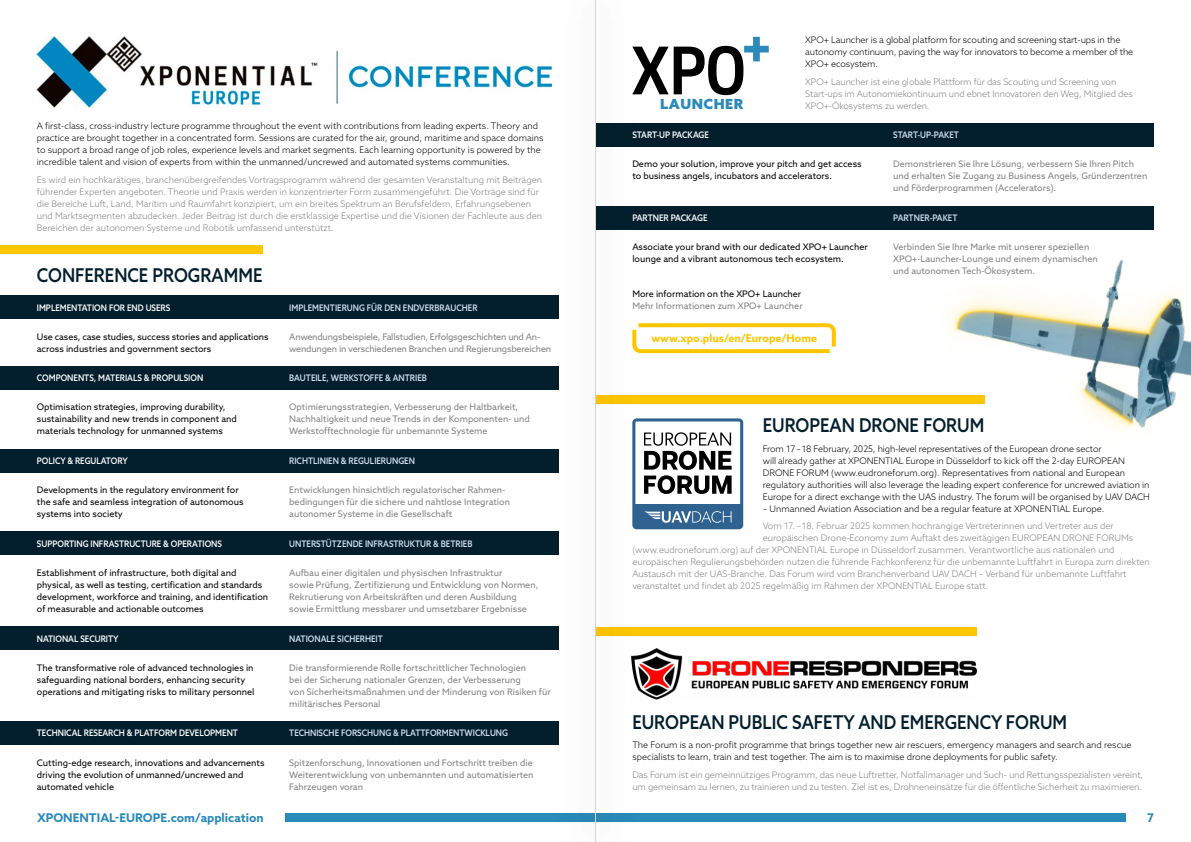
<style>
.page{position:relative;width:1191px;height:842px;background:#fff}
.page>*{position:absolute;margin:0;border:0;box-sizing:border-box;transform-origin:0 0}
.t1{font:500 19px "Azo Sans";color:#031e2d;scale:.89 1}
.t2{font:900 14px "Azo Sans";letter-spacing:.04em;color:#2b8aba}
.t3{font:700 12px "Azo Sans";color:#2a8aba}
.t4{font:700 10.7px "Azo Sans";color:#fdc600}
.t5{font:300 9px/12px "Azo Sans";color:#808281}
.t6{font:300 9px/12px "Azo Sans";color:#000}
.t7{font:9px/12px "Azo Sans";color:#808281}
.t8{font:9px/12px "Azo Sans";color:#000}
.t9{font:500 9px "Azo Sans";color:#d2e0f2;scale:.89 1}
.t10{font:500 9px "Azo Sans";color:#fff;scale:.89 1}
.t11{font:9px/12px "Azo Sans";letter-spacing:-.02em;color:#808281}
</style>
<div class="page">
<div style="left:285px;top:814px;width:841px;height:8px;background:#2a8aba"></div>
<img style="left:877px;top:229px;width:314px;height:201px">
<img style="left:37px;top:37px;width:514px;height:71px">
<div style="left:0;top:245px;width:263px;height:9px;background:#fdc600"></div>
<div style="left:596px;top:627px;width:380px;height:9px;background:#fdc600"></div>
<div style="left:596px;top:395px;width:388px;height:9px;background:#fdc600"></div>
<div style="left:0;top:295px;width:558px;height:24px;background:#031e2d"></div>
<div style="left:595px;top:123px;width:559px;height:24px;background:#031e2d"></div>
<div style="left:595px;top:206px;width:559px;height:23px;background:#031e2d"></div>
<div style="left:0;top:366px;width:558px;height:24px;background:#031e2d"></div>
<div style="left:0;top:449px;width:558px;height:24px;background:#031e2d"></div>
<div style="left:0;top:531px;width:558px;height:24px;background:#031e2d"></div>
<div style="left:0;top:626px;width:558px;height:24px;background:#031e2d"></div>
<div style="left:0;top:721px;width:558px;height:24px;background:#031e2d"></div>
<svg style="left:633px;top:37px;width:135px;height:58px"></svg>
<img style="left:633px;top:649px;width:343px;height:51px">
<svg style="left:633px;top:323px;width:203px;height:30px"></svg>
<svg style="left:633px;top:418px;width:110px;height:111px"></svg>
<div style="left:557px;top:0;width:76px;height:842px;background:#fcfcfc"></div>
<hr style="left:595px;top:0;width:1px;height:842px;background:#d6d7d7">
<p class="t6" style="left:37px;top:120px;width:508px">A first-class, cross-industry lecture programme throughout the event with contributions from leading experts. Theory and practice are brought together in a concentrated form. Sessions are curated for the air, ground, maritime and space domains to support a broad range of job roles, experience levels and market segments. Each learning opportunity is powered by the incredible talent and vision of experts from within the unmanned/uncrewed and automated systems communities.</p>
<p class="t5" style="left:37px;top:174px;width:507px">Es wird ein hochkarätiges, branchenübergreifendes Vortragsprogramm während der gesamten Veranstaltung mit Beiträgen führender Experten angeboten. Theorie und Praxis werden in konzentrierter Form zusammengeführt. Die Vorträge sind für die Bereiche Luft, Land, Maritim und Raumfahrt konzipiert, um ein breites Spektrum an Berufsfeldern, Erfahrungsebenen und Marktsegmenten abzudecken. Jeder Beitrag ist durch die erstklassige Expertise und die Visionen der Fachleute aus den Bereichen der autonomen Systeme und Robotik umfassend unterstützt.</p>
<h1 class="t1" style="left:37px;top:263px;width:255px">CONFERENCE PROGRAMME</h1>
<p class="t10" style="left:37px;top:301px;width:151px">IMPLEMENTATION FOR END USERS</p>
<p class="t9" style="left:289px;top:301px;width:213px">IMPLEMENTIERUNG FÜR DEN ENDVERBRAUCHER</p>
<p class="t8" style="left:37px;top:330px;width:233px">Use cases, case studies, success stories and applications across industries and government sectors</p>
<p class="t11" style="left:289px;top:330px;width:263px">Anwendungsbeispiele, Fallstudien, Erfolgsgeschichten und An&shy;wendungen in verschiedenen Branchen und Regierungsbereichen</p>
<p class="t10" style="left:37px;top:372px;width:188px">COMPONENTS, MATERIALS &amp; PROPULSION</p>
<p class="t9" style="left:289px;top:372px;width:156px">BAUTEILE, WERKSTOFFE &amp; ANTRIEB</p>
<p class="t8" style="left:37px;top:401px;width:202px">Optimisation strategies, improving durability, sustainability and new trends in component and materials technology for unmanned systems</p>
<p class="t7" style="left:289px;top:401px;width:242px">Optimierungsstrategien, Verbesserung der Haltbarkeit,<br>Nachhaltigkeit und neue Trends in der Komponenten- und<br>Werkstofftechnologie für unbemannte Systeme</p>
<p class="t10" style="left:37px;top:455px;width:104px">POLICY &amp; REGULATORY</p>
<p class="t9" style="left:289px;top:455px;width:143px">RICHTLINIEN &amp; REGULIERUNGEN</p>
<p class="t8" style="left:37px;top:484px;width:208px">Developments in the regulatory environment for the safe and seamless integration of autonomous systems into society</p>
<p class="t7" style="left:289px;top:484px;width:222px">Entwicklungen hinsichtlich regulatorischer Rahmen&shy;bedingungen für die sichere und nahtlose Integration autonomer Systeme in die Gesellschaft</p>
<p class="t10" style="left:37px;top:538px;width:210px">SUPPORTING INFRASTRUCTURE &amp; OPERATIONS</p>
<p class="t9" style="left:289px;top:538px;width:207px">UNTERSTÜTZENDE INFRASTRUKTUR &amp; BETRIEB</p>
<p class="t8" style="left:37px;top:567px;width:233px">Establishment of infrastructure, both digital and physical, as well as testing, certification and standards development, workforce and training, and identification of measurable and actionable outcomes</p>
<p class="t7" style="left:289px;top:567px;width:251px">Aufbau einer digitalen und physischen Infrastruktur<br>sowie Prüfung, Zertifizierung und Entwicklung von Normen, Rekrutierung von Arbeitskräften und deren Ausbildung sowie Ermittlung messbarer und umsetzbarer Ergebnisse</p>
<p class="t10" style="left:37px;top:633px;width:93px">NATIONAL SECURITY</p>
<p class="t9" style="left:289px;top:633px;width:107px">NATIONALE SICHERHEIT</p>
<p class="t8" style="left:37px;top:661px;width:219px">The transformative role of advanced technologies in safeguarding national borders, enhancing security operations and mitigating risks to military personnel</p>
<p class="t7" style="left:289px;top:661px;width:263px">Die transformierende Rolle fortschrittlicher Technologien<br>bei der Sicherung nationaler Grenzen, der Verbesserung<br>von Sicherheitsmaßnahmen und der Minderung von Risiken für militärisches Personal</p>
<p class="t10" style="left:37px;top:727px;width:227px">TECHNICAL RESEARCH &amp; PLATFORM DEVELOPMENT</p>
<p class="t9" style="left:289px;top:727px;width:247px">TECHNISCHE FORSCHUNG &amp; PLATTFORMENTWICKLUNG</p>
<p class="t8" style="left:37px;top:756px;width:229px">Cutting-edge research, innovations and advancements driving the evolution of unmanned/uncrewed and automated vehicle</p>
<p class="t7" style="left:289px;top:756px;width:246px;text-align:justify">Spitzenforschung, Innovationen und Fortschritt treiben die Weiterentwicklung von unbemannten und automatisierten Fahrzeugen voran</p>
<h2 class="t2" style="left:660px;top:95px;width:84px">LAUNCHER</h2>
<p class="t10" style="left:632px;top:129px;width:88px">START-UP PACKAGE</p>
<p class="t6" style="left:805px;top:34px;width:330px">XPO+ Launcher is a global platform for scouting and screening start-ups in the autonomy continuum, paving the way for innovators to become a member of the<br>XPO+ ecosystem.</p>
<p class="t5" style="left:805px;top:76px;width:329px">XPO+ Launcher ist eine globale Plattform für das Scouting und Screening von<br>Start-ups im Autonomiekontinuum und ebnet Innovatoren den Weg, Mitglied des<br>XPO+-Ökosystems zu werden.</p>
<p class="t9" style="left:893px;top:129px;width:75px">START-UP-PAKET</p>
<p class="t8" style="left:632px;top:158px;width:231px">Demo your solution, improve your pitch and get access to business angels, incubators and accelerators.</p>
<p class="t7" style="left:893px;top:158px;width:256px">Demonstrieren Sie Ihre Lösung, verbessern Sie Ihren Pitch und erhalten Sie Zugang zu Business Angels, Gründerzentren und Förderprogrammen (Accelerators).</p>
<p class="t10" style="left:632px;top:212px;width:86px">PARTNER PACKAGE</p>
<p class="t9" style="left:893px;top:212px;width:74px">PARTNER-PAKET</p>
<p class="t8" style="left:632px;top:241px;width:237px">Associate your brand with our dedicated XPO+ Launcher lounge and a vibrant autonomous tech ecosystem.</p>
<p class="t8" style="left:632px;top:288px;width:170px">More information on the XPO+ Launcher</p>
<p class="t7" style="left:632px;top:300px;width:172px">Mehr Informationen zum XPO+ Launcher</p>
<p class="t7" style="left:893px;top:241px;width:206px">Verbinden Sie Ihre Marke mit unserer speziellen<br>XPO+-Launcher-Lounge und einem dynamischen und autonomen Tech-Ökosystem.</p>
<p class="t4" style="left:651px;top:331px;width:167px">www.xpo.plus/en/Europe/Home</p>
<h1 class="t1" style="left:763px;top:413px;width:250px">EUROPEAN DRONE FORUM</h1>
<p class="t6" style="left:763px;top:442px;width:388px">From 17–18 February, 2025, high-level representatives of the European drone sector<br>will already gather at XPONENTIAL Europe in Düsseldorf to kick off the 2-day EUROPEAN DRONE FORUM (www.eudroneforum.org). Representatives from national and European regulatory authorities will also leverage the leading expert conference for uncrewed aviation in Europe for a direct exchange with the UAS industry. The forum will be organised by UAV DACH</p>
<p class="t6" style="left:763px;top:502px;width:343px">– Unmanned Aviation Association and be a regular feature at XPONENTIAL Europe.</p>
<p class="t5" style="left:763px;top:520px;width:352px">Vom 17.–18. Februar 2025 kommen hochrangige Vertreterinnen und Vertreter aus der</p>
<p class="t5" style="left:763px;top:532px;width:372px">europäischen Drone-Economy zum Auftakt des zweitägigen EUROPEAN DRONE FORUMs</p>
<p class="t5" style="left:632px;top:544px;width:483px">(www.eudroneforum.org) auf der XPONENTIAL Europe in Düsseldorf zusammen. Verantwortliche aus nationalen und</p>
<p class="t5" style="left:632px;top:556px;width:519px">europäischen Regulierungsbehörden nutzen die führende Fachkonferenz für die unbemannte Luftfahrt in Europa zum direkten</p>
<p class="t5" style="left:632px;top:568px;width:496px">Austausch mit der UAS-Branche. Das Forum wird vom Branchenverband UAV DACH – Verband für unbemannte Luftfahrt</p>
<p class="t5" style="left:632px;top:580px;width:358px">veranstaltet und findet ab 2025 regelmäßig im Rahmen der XPONENTIAL Europe statt.</p>
<h1 class="t1" style="left:632px;top:709px;width:490px">EUROPEAN PUBLIC SAFETY AND EMERGENCY FORUM</h1>
<p class="t6" style="left:632px;top:739px;width:501px">The Forum is a non-profit programme that brings together new air rescuers, emergency managers and search and rescue specialists to learn, train and test together. The aim is to maximise drone deployments for public safety.</p>
<p class="t5" style="left:632px;top:768px;width:512px">Das Forum ist ein gemeinnütziges Programm, das neue Luftretter, Notfallmanager und Such- und Rettungsspezialisten vereint, um gemeinsam zu lernen, zu trainieren und zu testen. Ziel ist es, Drohneneinsätze für die öffentliche Sicherheit zu maximieren.</p>
<h3 class="t3" style="left:37px;top:810px;width:228px">XPONENTIAL-EUROPE.com/application</h3>
<h3 class="t3" style="left:1147px;top:810px;width:8px">7</h3>
</div>
